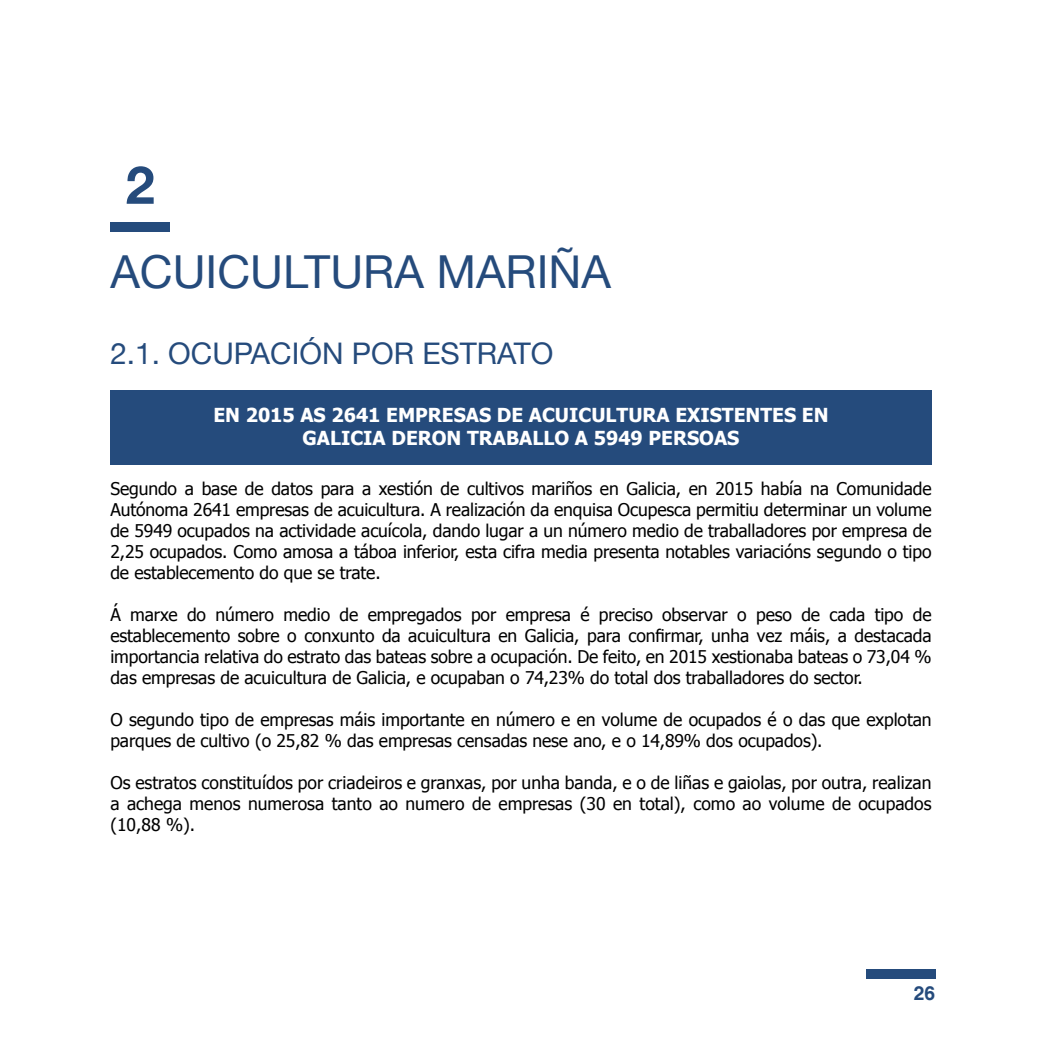
<style>
.page{position:relative;width:1042px;height:1042px;background:#fff}
.page>*{position:absolute;margin:0;border:0;box-sizing:border-box;transform-origin:0 0}
.t1{font:700 52.5px "Helvetica Neue";color:#254b7c}
.t2{font:45.5px "Helvetica Neue";color:#254b7c}
.t3{font:29.75px "Helvetica Neue";color:#254b7c}
.t4{font:700 19.25px/23.1px "Tahoma";color:#fff;text-align:center}
.t5{font:700 19.25px "Helvetica";color:#254b7c}
.t6{font:17.5px/21px "Tahoma";letter-spacing:-.005em;color:#000;text-align:justify}
</style>
<div class="page">
<div style="left:866px;top:969px;width:69px;height:10px;background:#254b7c"></div>
<div style="left:110px;top:222px;width:60px;height:10px;background:#254b7c"></div>
<div style="left:110px;top:391px;width:821px;height:74px;background:#254b7c"></div>
<h1 class="t1" style="left:126px;top:153px;width:31px">2</h1>
<h2 class="t2" style="left:110px;top:244px;width:502px">ACUICULTURA MARIÑA</h2>
<h3 class="t3" style="left:110px;top:336px;width:445px">2.1. OCUPACIÓN POR ESTRATO</h3>
<p class="t4" style="left:213px;top:402px;width:616px">EN 2015 AS 2641 EMPRESAS DE ACUICULTURA EXISTENTES EN<br>GALICIA DERON TRABALLO A 5949 PERSOAS</p>
<p class="t6" style="left:110px;top:477px;width:823px">Segundo a base de datos para a xestión de cultivos mariños en Galicia, en 2015 había na Comunidade Autónoma 2641 empresas de acuicultura. A realización da enquisa Ocupesca permitiu determinar un volume de 5949 ocupados na actividade acuícola, dando lugar a un número medio de traballadores por empresa de 2,25 ocupados. Como amosa a táboa inferior, esta cifra media presenta notables variacións segundo o tipo de establecemento do que se trate.</p>
<p class="t6" style="left:110px;top:603px;width:822px">Á marxe do número medio de empregados por empresa é preciso observar o peso de cada tipo de establecemento sobre o conxunto da acuicultura en Galicia, para confirmar, unha vez máis, a destacada importancia relativa do estrato das bateas sobre a ocupación. De feito, en 2015 xestionaba bateas o 73,04 % das empresas de acuicultura de Galicia, e ocupaban o 74,23% do total dos traballadores do sector.</p>
<p class="t6" style="left:110px;top:708px;width:822px">O segundo tipo de empresas máis importante en número e en volume de ocupados é o das que explotan parques de cultivo (o 25,82 % das empresas censadas nese ano, e o 14,89% dos ocupados).</p>
<p class="t6" style="left:110px;top:771px;width:822px">Os estratos constituídos por criadeiros e granxas, por unha banda, e o de liñas e gaiolas, por outra, realizan a achega menos numerosa tanto ao numero de empresas (30 en total), como ao volume de ocupados (10,88 %).</p>
<p class="t5" style="left:914px;top:982px;width:23px">26</p>
</div>
